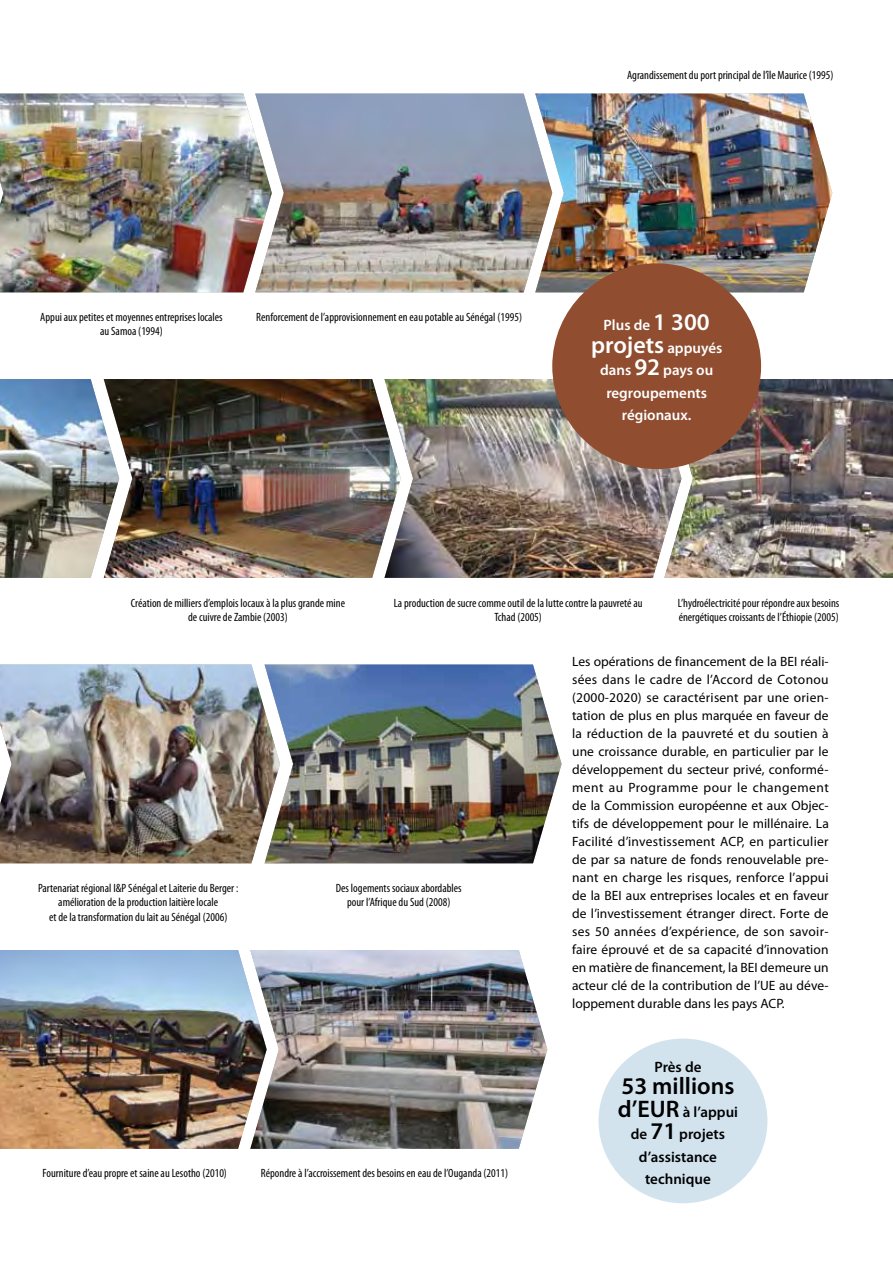
<style>
.page{position:relative;width:893px;height:1263px;background:#fff}
.page>*{position:absolute;margin:0;border:0;box-sizing:border-box;transform-origin:0 0}
.t1{font:600 24px "Myriad Pro";color:#fff}
.t2{font:600 24px "Myriad Pro";color:#000}
.t3{font:600 15px/22.5px "Myriad Pro";color:#000;text-align:center}
.t4{font:600 15px/22.5px "Myriad Pro";color:#fff;text-align:center}
.t5{font:13.5px/18px "Myriad Pro";color:#000;text-align:justify}
.t6{font:condensed 12px/14.4px "Myriad Pro";color:#000;text-align:center}
.s1{font-size:24px}
.s2{font-size:15px}
</style>
<div class="page">
<img style="left:0;top:94px;width:255px;height:198px">
<img style="left:255px;top:94px;width:280px;height:198px">
<img style="left:535px;top:94px;width:297px;height:198px">
<img style="left:0;top:379px;width:104px;height:199px">
<img style="left:104px;top:379px;width:280px;height:199px">
<img style="left:384px;top:379px;width:280px;height:199px">
<img style="left:664px;top:379px;width:229px;height:199px">
<div style="left:552px;top:263px;width:209px;height:206px;background:#904d30;border-radius:50%"></div>
<img style="left:0;top:664px;width:264px;height:199px">
<img style="left:264px;top:664px;width:298px;height:199px">
<img style="left:0;top:950px;width:250px;height:199px">
<img style="left:250px;top:950px;width:297px;height:199px">
<div style="left:598px;top:1038px;width:169px;height:165px;background:#d2e3ee;border-radius:50%"></div>
<p class="t6" style="left:627px;top:68px;width:208px">Agrandissement du port principal de l’île Maurice (1995)</p>
<p class="t6" style="left:40px;top:310px;width:184px">Appui aux petites et moyennes entreprises locales au Samoa (1994)</p>
<p class="t6" style="left:256px;top:310px;width:267px">Renforcement de l’approvisionnement en eau potable au Sénégal (1995)</p>
<p class="t4" style="left:604px;top:313px;width:108px">Plus de <span class="s1">1 300</span></p>
<h1 class="t1" style="left:591px;top:329px;width:133px">projets <span class="s2">appuyés</span></h1>
<p class="t4" style="left:600px;top:358px;width:115px">dans <span class="s1">92</span> pays ou regroupements régionaux.</p>
<p class="t6" style="left:131px;top:595px;width:216px">Création de milliers d’emplois locaux à la plus grande mine de cuivre de Zambie (2003)</p>
<p class="t6" style="left:394px;top:595px;width:250px">La production de sucre comme outil de la lutte contre la pauvreté au<br>Tchad (2005)</p>
<p class="t6" style="left:678px;top:595px;width:163px;text-align:left">L’hydroélectricité pour répondre aux besoins énergétiques croissants de l’Éthiopie (2005)</p>
<p class="t6" style="left:38px;top:881px;width:202px">Partenariat régional I&amp;P Sénégal et Laiterie du Berger : amélioration de la production laitière locale<br>et de la transformation du lait au Sénégal (2006)</p>
<p class="t6" style="left:336px;top:881px;width:127px">Des logements sociaux abordables pour l’Afrique du Sud (2008)</p>
<p class="t6" style="left:43px;top:1166px;width:186px">Fourniture d’eau propre et saine au Lesotho (2010)</p>
<p class="t6" style="left:261px;top:1166px;width:249px">Répondre à l’accroissement des besoins en eau de l’Ouganda (2011)</p>
<p class="t5" style="left:572px;top:652px;width:258px">Les opérations de financement de la BEI réali&shy;sées dans le cadre de l’Accord de Cotonou (2000-2020) se caractérisent par une orien&shy;tation de plus en plus marquée en faveur de la réduction de la pauvreté et du soutien à une croissance durable, en particulier par le développement du secteur privé, conformé&shy;ment au Programme pour le changement de la Commission européenne et aux Objec&shy;tifs de développement pour le millénaire. La Facilité d’investissement ACP, en particulier de par sa nature de fonds renouvelable pre&shy;nant en charge les risques, renforce l’appui de la BEI aux entreprises locales et en faveur de l’investissement étranger direct. Forte de ses 50 années d’expérience, de son savoir&shy;faire éprouvé et de sa capacité d’innovation en matière de financement, la BEI demeure un acteur clé de la contribution de l’UE au déve&shy;loppement durable dans les pays ACP.</p>
<p class="t3" style="left:654px;top:1055px;width:48px">Près de</p>
<h1 class="t2" style="left:621px;top:1071px;width:114px">53 millions</h1>
<p class="t3" style="left:618px;top:1100px;width:122px"><span class="s1">d’EUR</span> à l’appui de <span class="s1">71</span> projets d’assistance technique</p>
</div>
